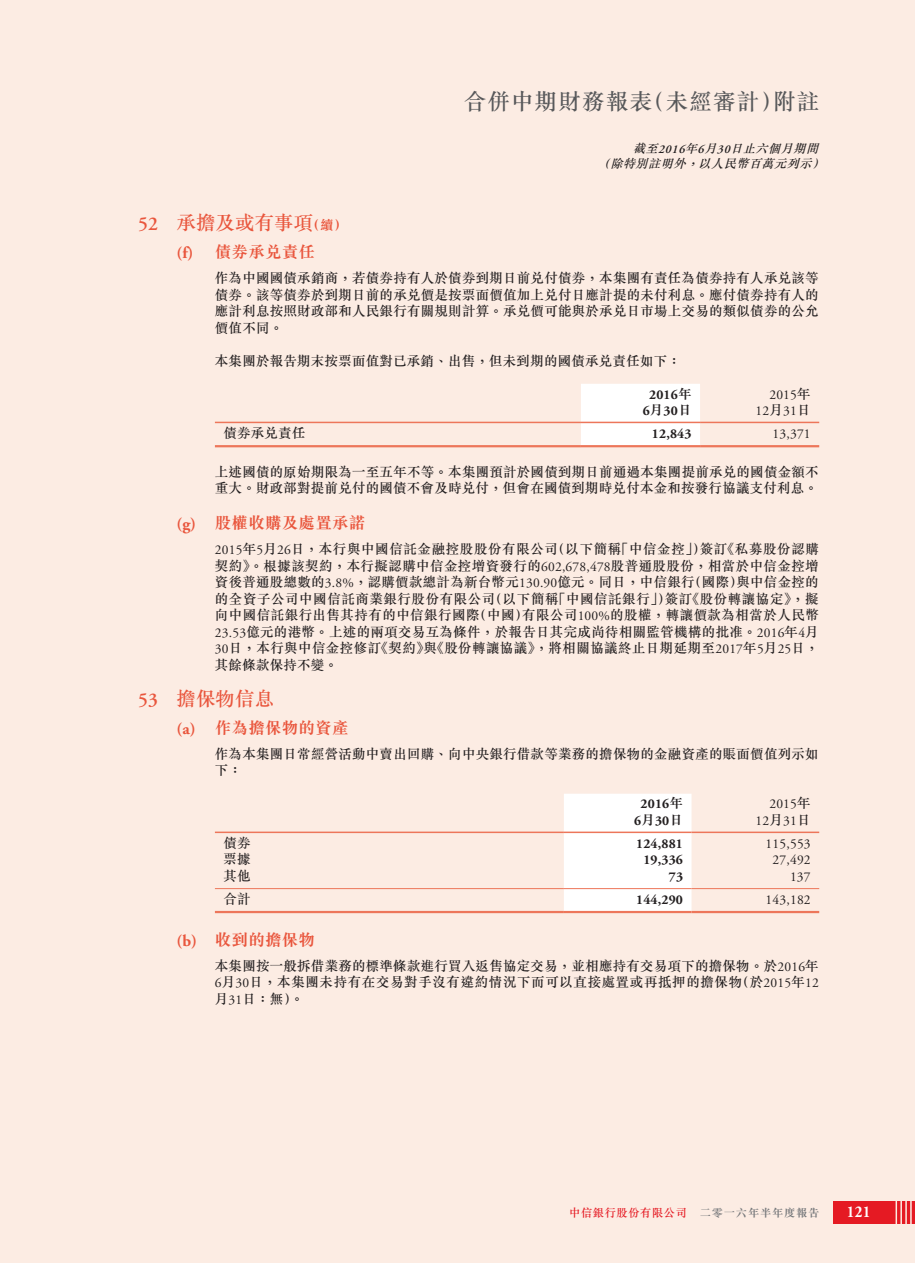
<style>
.page{position:relative;width:915px;height:1263px;background:#fff}
.page>*{position:absolute;margin:0;border:0;box-sizing:border-box;transform-origin:0 0}
.t1{font:500 22.5px "M Sung HK";letter-spacing:.05em;color:#57585a}
.t2{font:500 19.5px "M Sung HK";color:#e9563d}
.t3{font:700 16.5px "M Sung HK";letter-spacing:.015em;color:#e9563d}
.t4{font:700 16.5px "Adobe Garamond Pro";color:#fff;scale:.9 1}
.t5{font:500 13.5px/16.5px "M Sung HK";letter-spacing:.015em;color:#231f20;text-align:justify}
.t6{font:13.5px/16.5px "Adobe Garamond Pro";letter-spacing:.015em;color:#231f20;text-align:right}
.t7{font:700 13.5px/16.5px "Adobe Garamond Pro";letter-spacing:.015em;color:#231f20;text-align:center}
.t8{font:italic 500 12px/15px "M Sung HK";color:#231f20}
.t9{font:500 11.25px "M Sung HK";letter-spacing:.05em;color:#e51a23}
.s1{font-family:"Adobe Garamond Pro";font-weight:600}
.s2{font-weight:700;font-size:13.5px}
.s3{font-family:"Adobe Garamond Pro"}
.s4{font-family:"M Sung HK"}
.s5{font-family:"M Sung HK";font-weight:500}
.s6{font-family:"Adobe Garamond Pro";font-weight:400}
.s7{font-weight:700;color:#76787b}
</style>
<div class="page">
<div style="left:0;top:0;width:914px;height:1263px;background:#fcece3"></div>
<div style="left:833px;top:1201px;width:81px;height:23px;background:#e51a23"></div>
<hr style="left:905px;top:1191px;width:1px;height:42px;background:#fcece3">
<hr style="left:895px;top:1191px;width:1px;height:42px;background:#fcece3">
<hr style="left:900px;top:1191px;width:1px;height:42px;background:#fcece3">
<hr style="left:909px;top:1191px;width:2px;height:42px;background:#fcece3">
<div style="left:580px;top:384px;width:119px;height:61px;background:#fff"></div>
<hr style="left:215px;top:422px;width:365px;height:1px;background:#ed765a">
<hr style="left:580px;top:422px;width:119px;height:1px;background:#ed765a">
<hr style="left:699px;top:422px;width:120px;height:1px;background:#ed765a">
<hr style="left:215px;top:445px;width:365px;height:2px;background:#ed765a">
<hr style="left:580px;top:445px;width:119px;height:2px;background:#ed765a">
<hr style="left:699px;top:445px;width:120px;height:2px;background:#ed765a">
<div style="left:563px;top:794px;width:128px;height:117px;background:#fff"></div>
<hr style="left:215px;top:831px;width:348px;height:2px;background:#ed765a">
<hr style="left:563px;top:831px;width:128px;height:2px;background:#ed765a">
<hr style="left:691px;top:831px;width:128px;height:2px;background:#ed765a">
<hr style="left:215px;top:888px;width:348px;height:1px;background:#ed765a">
<hr style="left:563px;top:888px;width:128px;height:1px;background:#ed765a">
<hr style="left:691px;top:888px;width:128px;height:1px;background:#ed765a">
<hr style="left:215px;top:911px;width:348px;height:2px;background:#ed765a">
<hr style="left:563px;top:911px;width:128px;height:2px;background:#ed765a">
<hr style="left:691px;top:911px;width:128px;height:2px;background:#ed765a">
<h1 class="t1" style="left:463px;top:86px;width:357px">合併中期財務報表（未經審計）附註</h1>
<p class="t8" style="left:597px;top:140px;width:232px;text-indent:35px">截至<span class="s1">2016</span>年<span class="s1">6</span>月<span class="s1">30</span>日止六個月期間（除特別註明外，以人民幣百萬元列示）</p>
<h2 class="t2" style="left:138px;top:209px;width:210px"><span class="s1">52</span> 承擔及或有事項<span class="s2">（續）</span></h2>
<p class="t3" style="left:176px;top:240px;width:140px"><span class="s3">(f)</span> 債券承兌責任</p>
<p class="t5" style="left:215px;top:269px;width:605px">作為中國國債承銷商，若債券持有人於債券到期日前兌付債券，本集團有責任為債券持有人承兌該等債券。該等債券於到期日前的承兌價是按票面價值加上兌付日應計提的未付利息。應付債券持有人的應計利息按照財政部和人民銀行有關規則計算。承兌價可能與於承兌日市場上交易的類似債券的公允價值不同。</p>
<p class="t5" style="left:215px;top:352px;width:467px">本集團於報告期末按票面值對已承銷、出售，但未到期的國債承兌責任如下：</p>
<p class="t7" style="left:642px;top:386px;width:50px">2016<span class="s4">年<br></span>6<span class="s4">月</span>30<span class="s4">日</span></p>
<p class="t6" style="left:755px;top:386px;width:57px">2015<span class="s5">年<br></span>12<span class="s5">月</span>31<span class="s5">日</span></p>
<p class="t5" style="left:223px;top:424px;width:84px">債券承兌責任</p>
<p class="t7" style="left:651px;top:426px;width:41px">12,843</p>
<p class="t6" style="left:772px;top:426px;width:40px">13,371</p>
<p class="t5" style="left:215px;top:463px;width:605px">上述國債的原始期限為一至五年不等。本集團預計於國債到期日前通過本集團提前承兌的國債金額不重大。財政部對提前兌付的國債不會及時兌付，但會在國債到期時兌付本金和按發行協議支付利息。</p>
<p class="t3" style="left:176px;top:512px;width:190px"><span class="s3">(g)</span> 股權收購及處置承諾</p>
<p class="t5" style="left:215px;top:541px;width:605px"><span class="s6">2015</span>年<span class="s6">5</span>月<span class="s6">26</span>日，本行與中國信託金融控股股份有限公司（以下簡稱「中信金控」）簽訂《私募股份認購契約》。根據該契約，本行擬認購中信金控增資發行的<span class="s6">602,678,478</span>股普通股股份，相當於中信金控增資後普通股總數的<span class="s6">3.8%</span>，認購價款總計為新台幣元<span class="s6">130.90</span>億元。同日，中信銀行（國際）與中信金控的的全資子公司中國信託商業銀行股份有限公司（以下簡稱「中國信託銀行」）簽訂《股份轉讓協定》，擬向中國信託銀行出售其持有的中信銀行國際（中國）有限公司<span class="s6">100%</span>的股權，轉讓價款為相當於人民幣<span class="s6">23.53</span>億元的港幣。上述的兩項交易互為條件，於報告日其完成尚待相關監管機構的批准。<span class="s6">2016</span>年<span class="s6">4</span>月<span class="s6">30</span>日，本行與中信金控修訂《契約》與《股份轉讓協議》，將相關協議終止日期延期至<span class="s6">2017</span>年<span class="s6">5</span>月<span class="s6">25</span>日，其餘條款保持不變。</p>
<h2 class="t2" style="left:138px;top:685px;width:137px"><span class="s1">53</span> 擔保物信息</h2>
<p class="t3" style="left:176px;top:716px;width:173px"><span class="s3">(a)</span> 作為擔保物的資產</p>
<p class="t5" style="left:215px;top:745px;width:605px">作為本集團日常經營活動中賣出回購、向中央銀行借款等業務的擔保物的金融資產的賬面價值列示如下：</p>
<p class="t7" style="left:634px;top:796px;width:50px">2016<span class="s4">年<br></span>6<span class="s4">月</span>30<span class="s4">日</span></p>
<p class="t6" style="left:755px;top:796px;width:57px">2015<span class="s5">年<br></span>12<span class="s5">月</span>31<span class="s5">日</span></p>
<p class="t5" style="left:223px;top:834px;width:29px">債券</p>
<p class="t7" style="left:636px;top:835px;width:48px">124,881</p>
<p class="t6" style="left:765px;top:836px;width:47px">115,553</p>
<p class="t5" style="left:223px;top:851px;width:29px">票據</p>
<p class="t7" style="left:643px;top:852px;width:41px">19,336</p>
<p class="t6" style="left:772px;top:852px;width:40px">27,492</p>
<p class="t5" style="left:223px;top:867px;width:29px">其他</p>
<p class="t7" style="left:668px;top:868px;width:16px">73</p>
<p class="t6" style="left:789px;top:869px;width:22px">137</p>
<p class="t5" style="left:223px;top:890px;width:29px">合計</p>
<p class="t7" style="left:636px;top:891px;width:48px">144,290</p>
<p class="t6" style="left:765px;top:892px;width:47px">143,182</p>
<p class="t3" style="left:176px;top:928px;width:140px"><span class="s3">(b)</span> 收到的擔保物</p>
<p class="t5" style="left:215px;top:957px;width:605px">本集團按一般拆借業務的標準條款進行買入返售協定交易，並相應持有交易項下的擔保物。於<span class="s6">2016</span>年<span class="s6">6</span>月<span class="s6">30</span>日，本集團未持有在交易對手沒有違約情況下而可以直接處置或再抵押的擔保物（於<span class="s6">2015</span>年<span class="s6">12</span>月<span class="s6">31</span>日：無）。</p>
<p class="t9" style="left:569px;top:1205px;width:251px">中信銀行股份有限公司 <span class="s7">二零一六年半年度報告</span></p>
<p class="t4" style="left:846px;top:1202px;width:28px">121</p>
</div>
